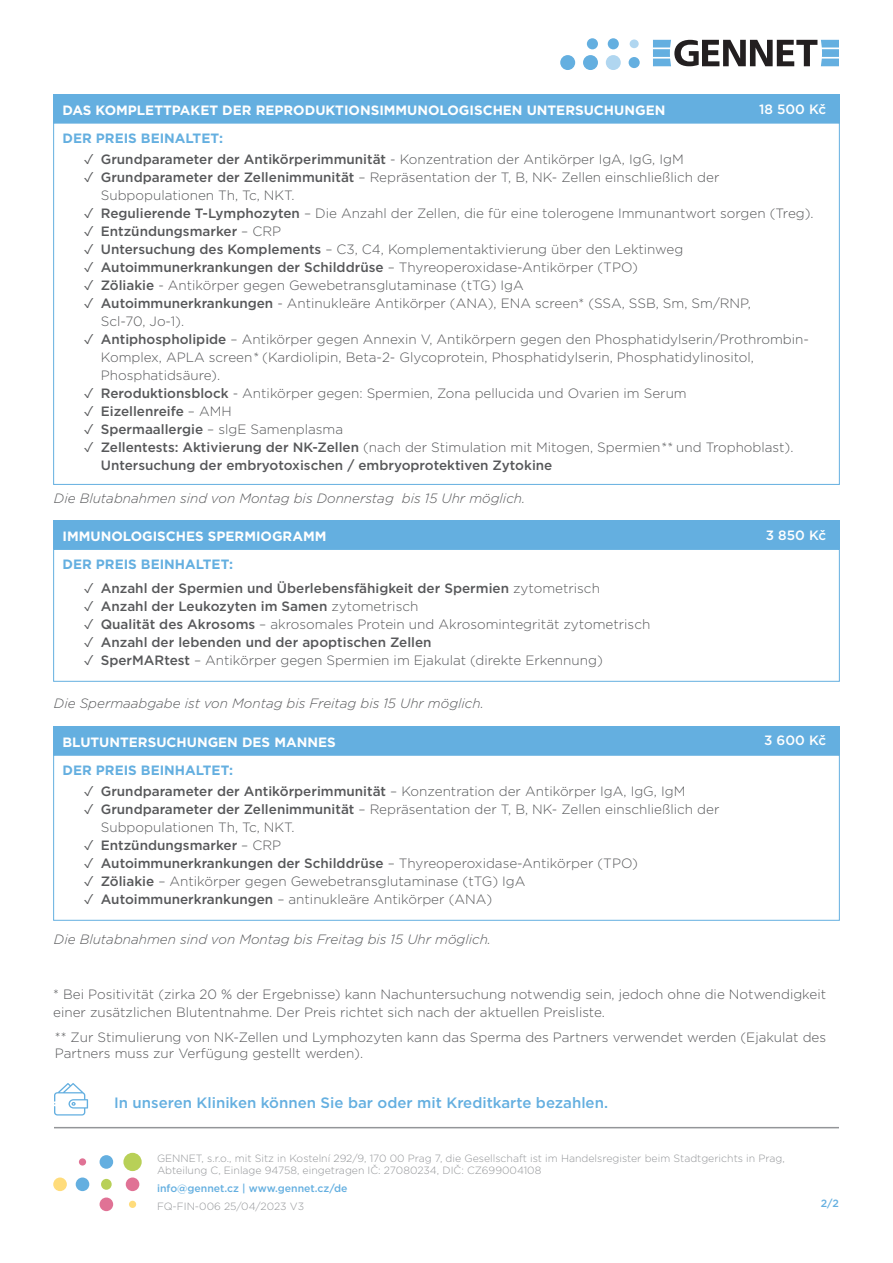
<style>
.page{position:relative;width:893px;height:1263px;background:#fff}
.page>*{position:absolute;margin:0;border:0;box-sizing:border-box;transform-origin:0 0}
.t1{font:500 15px "Gotham";color:#64afe0}
.t2{font:300 13.5px/18px "Gotham";color:#57585a}
.t3{font:500 13.5px/18px "Gotham";color:#57585a}
.t4{font:italic 300 13.5px "Gotham";color:#57585a}
.t5{font:700 13.5px "Gotham";color:#fff}
.t6{font:700 13.5px "Gotham";color:#64afe0}
.t7{font:500 13.5px "Gotham";color:#fff}
.t8{font:300 10.5px/12.6px "Gotham";color:#939598}
.t9{font:500 10.5px "Gotham";color:#64afe0}
.s1{font-weight:500}
.s2{font-weight:300}
.s3{font-style:italic}
.s4{font-weight:300;font-style:italic}
</style>
<div class="page">
<hr style="left:54px;top:1127px;width:785px;height:1px;background:#939598">
<svg style="left:653px;top:40px;width:186px;height:26px"></svg>
<div style="left:560px;top:55px;width:15px;height:15px;background:#64afe0;border-radius:50%"></div>
<div style="left:583px;top:55px;width:15px;height:15px;background:#64afe0;border-radius:50%"></div>
<div style="left:606px;top:55px;width:15px;height:15px;background:#b0d6f0;border-radius:50%"></div>
<div style="left:629px;top:57px;width:11px;height:11px;background:#64afe0;border-radius:50%"></div>
<div style="left:587px;top:38px;width:11px;height:11px;background:#64afe0;border-radius:50%"></div>
<div style="left:608px;top:38px;width:11px;height:11px;background:#64afe0;border-radius:50%"></div>
<div style="left:630px;top:39px;width:9px;height:9px;background:#b0d6f0;border-radius:50%"></div>
<svg style="left:54px;top:1083px;width:34px;height:32px"></svg>
<div style="left:53px;top:94px;width:787px;height:29px;background:#64afe0"></div>
<div style="left:53px;top:520px;width:787px;height:29px;background:#64afe0"></div>
<div style="left:53px;top:549px;width:787px;height:133px;border:1px solid #64afe0"></div>
<div style="left:53px;top:726px;width:787px;height:29px;background:#64afe0"></div>
<div style="left:53px;top:755px;width:787px;height:166px;border:1px solid #64afe0"></div>
<div style="left:123px;top:1153px;width:19px;height:18px;background:#b8d057;border-radius:50%"></div>
<div style="left:126px;top:1177px;width:13px;height:14px;background:#e07295;border-radius:50%"></div>
<div style="left:76px;top:1177px;width:13px;height:14px;background:#64afe0;border-radius:50%"></div>
<div style="left:53px;top:1177px;width:14px;height:14px;background:#ffdc7b;border-radius:50%"></div>
<div style="left:100px;top:1197px;width:13px;height:14px;background:#e07295;border-radius:50%"></div>
<div style="left:100px;top:1155px;width:13px;height:14px;background:#64afe0;border-radius:50%"></div>
<div style="left:129px;top:1201px;width:7px;height:7px;background:#ffdc7b;border-radius:50%"></div>
<div style="left:79px;top:1158px;width:7px;height:7px;background:#e07295;border-radius:50%"></div>
<div style="left:101px;top:1179px;width:11px;height:11px;background:#b8d057;border-radius:50%"></div>
<p class="t5" style="left:63px;top:101px;width:604px">DAS KOMPLETTPAKET DER REPRODUKTIONSIMMUNOLOGISCHEN UNTERSUCHUNGEN</p>
<p class="t7" style="left:759px;top:100px;width:69px">18 500 Kč</p>
<p class="t6" style="left:63px;top:129px;width:162px">DER PREIS BEINALTET:</p>
<p class="t2" style="left:84px;top:150px;width:601px">✓ <span class="s1">Grundparameter der Antikörperimmunität</span> - Konzentration der Antikörper IgA, IgG, IgM</p>
<p class="t2" style="left:101px;top:168px;width:620px;text-indent:-17px">✓ <span class="s1">Grundparameter der Zellenimmunität</span> – Repräsentation der T, B, NK- Zellen einschließlich der<br>Subpopulationen Th, Tc, NKT.</p>
<p class="t2" style="left:84px;top:204px;width:731px">✓ <span class="s1">Regulierende T-Lymphozyten</span> – Die Anzahl der Zellen, die für eine tolerogene Immunantwort sorgen (Treg).</p>
<p class="t3" style="left:84px;top:222px;width:199px">✓ Entzündungsmarker <span class="s2">– CRP</span></p>
<p class="t2" style="left:84px;top:240px;width:601px">✓ <span class="s1">Untersuchung des Komplements</span> – C3, C4, Komplementaktivierung über den Lektinweg</p>
<p class="t3" style="left:84px;top:258px;width:556px">✓ Autoimmunerkrankungen der Schilddrüse <span class="s2">– Thyreoperoxidase-Antikörper (TPO)</span></p>
<p class="t2" style="left:84px;top:276px;width:442px">✓ <span class="s1">Zöliakie</span> - Antikörper gegen Gewebetransglutaminase (tTG) IgA</p>
<p class="t2" style="left:101px;top:294px;width:652px;text-indent:-17px">✓ <span class="s1">Autoimmunerkrankungen</span> - Antinukleäre Antikörper (ANA), ENA screen* (SSA, SSB, Sm, Sm/RNP,<br>Scl-70, Jo-1).</p>
<p class="t2" style="left:101px;top:330px;width:710px;text-indent:-17px">✓ <span class="s1">Antiphospholipide</span> – Antikörper gegen Annexin V, Antikörpern gegen den Phosphatidylserin/Prothrombin-<br>Komplex, APLA screen<span class="s3">*</span> (Kardiolipin, Beta-2- Glycoprotein, Phosphatidylserin, Phosphatidylinositol,<br>Phosphatidsäure).</p>
<p class="t2" style="left:84px;top:384px;width:604px">✓ <span class="s1">Reroduktionsblock</span> - Antikörper gegen: Spermien, Zona pellucida und Ovarien im Serum</p>
<p class="t3" style="left:84px;top:402px;width:149px">✓ Eizellenreife <span class="s2">– AMH</span></p>
<p class="t2" style="left:84px;top:420px;width:261px">✓ <span class="s1">Spermaallergie</span> – slgE Samenplasma</p>
<p class="t3" style="left:101px;top:438px;width:694px;text-indent:-17px">✓ Zellentests: Aktivierung der NK-Zellen <span class="s2">(nach der Stimulation mit Mitogen, Spermien</span><span class="s4">**</span> <span class="s2">und Trophoblast).<br></span>Untersuchung der embryotoxischen / embryoprotektiven Zytokine</p>
<p class="t4" style="left:54px;top:490px;width:473px">Die Blutabnahmen sind von Montag bis Donnerstag bis 15 Uhr möglich.</p>
<p class="t5" style="left:63px;top:527px;width:265px">IMMUNOLOGISCHES SPERMIOGRAMM</p>
<p class="t7" style="left:766px;top:527px;width:62px">3 850 Kč</p>
<p class="t6" style="left:63px;top:555px;width:172px">DER PREIS BEINHALTET:</p>
<p class="t3" style="left:84px;top:579px;width:518px">✓ Anzahl der Spermien und Überlebensfähigkeit der Spermien <span class="s2">zytometrisch</span></p>
<p class="t3" style="left:84px;top:597px;width:336px">✓ Anzahl der Leukozyten im Samen <span class="s2">zytometrisch</span></p>
<p class="t2" style="left:84px;top:615px;width:568px">✓ <span class="s1">Qualität des Akrosoms</span> – akrosomales Protein und Akrosomintegrität zytometrisch</p>
<p class="t3" style="left:84px;top:633px;width:349px">✓ Anzahl der lebenden und der apoptischen Zellen</p>
<p class="t2" style="left:84px;top:651px;width:520px">✓ <span class="s1">SperMARtest</span> – Antikörper gegen Spermien im Ejakulat (direkte Erkennung)</p>
<p class="t4" style="left:54px;top:694px;width:431px">Die Spermaabgabe ist von Montag bis Freitag bis 15 Uhr möglich.</p>
<p class="t5" style="left:63px;top:733px;width:275px">BLUTUNTERSUCHUNGEN DES MANNES</p>
<p class="t7" style="left:764px;top:732px;width:63px">3 600 Kč</p>
<p class="t6" style="left:63px;top:761px;width:172px">DER PREIS BEINHALTET:</p>
<p class="t2" style="left:84px;top:782px;width:603px">✓ <span class="s1">Grundparameter der Antikörperimmunität</span> – Konzentration der Antikörper IgA, IgG, IgM</p>
<p class="t2" style="left:101px;top:800px;width:620px;text-indent:-17px">✓ <span class="s1">Grundparameter der Zellenimmunität</span> – Repräsentation der T, B, NK- Zellen einschließlich der<br>Subpopulationen Th, Tc, NKT.</p>
<p class="t3" style="left:84px;top:836px;width:199px">✓ Entzündungsmarker <span class="s2">– CRP</span></p>
<p class="t3" style="left:84px;top:854px;width:556px">✓ Autoimmunerkrankungen der Schilddrüse <span class="s2">– Thyreoperoxidase-Antikörper (TPO)</span></p>
<p class="t2" style="left:84px;top:872px;width:443px">✓ <span class="s1">Zöliakie</span> – Antikörper gegen Gewebetransglutaminase (tTG) IgA</p>
<p class="t2" style="left:84px;top:890px;width:410px">✓ <span class="s1">Autoimmunerkrankungen</span> – antinukleäre Antikörper (ANA)</p>
<p class="t4" style="left:54px;top:931px;width:439px">Die Blutabnahmen sind von Montag bis Freitag bis 15 Uhr möglich.</p>
<p class="t2" style="left:53px;top:985px;width:774px">* Bei Positivität (zirka 20 % der Ergebnisse) kann Nachuntersuchung notwendig sein, jedoch ohne die Notwendigkeit einer zusätzlichen Blutentnahme. Der Preis richtet sich nach der aktuellen Preisliste.</p>
<p class="t2" style="left:55px;top:1029px;width:773px;line-height:16.2px">** Zur Stimulierung von NK-Zellen und Lymphozyten kann das Sperma des Partners verwendet werden (Ejakulat des<br>Partners muss zur Verfügung gestellt werden).</p>
<p class="t1" style="left:114px;top:1092px;width:495px">In unseren Kliniken können Sie bar oder mit Kreditkarte bezahlen.</p>
<p class="t8" style="left:157px;top:1151px;width:629px">GENNET, s.r.o., mit Sitz in Kostelní 292/9, 170 00 Prag 7, die Gesellschaft ist im Handelsregister beim Stadtgerichts in Prag,<br>Abteilung C, Einlage 94758, eingetragen IČ: 27080234, DIČ: CZ699004108</p>
<p class="t9" style="left:157px;top:1182px;width:192px">info@gennet.cz | www.gennet.cz/de</p>
<p class="t8" style="left:157px;top:1200px;width:149px">FQ-FIN-006 25/04/2023 V3</p>
<p class="t9" style="left:821px;top:1196px;width:20px">2/2</p>
</div>
